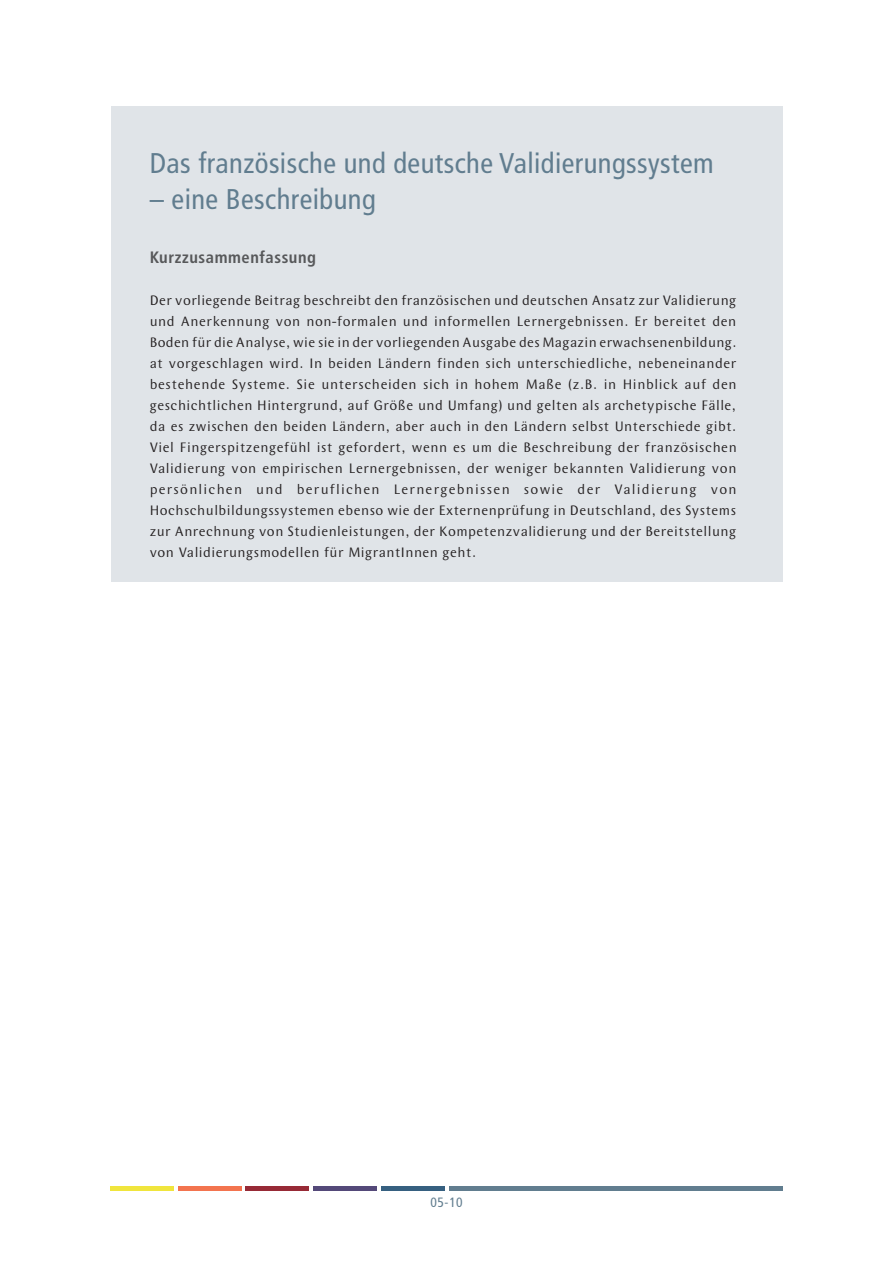
<style>
.page{position:relative;width:893px;height:1263px;background:#fff}
.page>*{position:absolute;margin:0;border:0;box-sizing:border-box;transform-origin:0 0}
.t1{font:condensed 28.5px "Frutiger LT Std";letter-spacing:.015em;color:#617d8f}
.t2{font:700 condensed 16.5px "Frutiger LT Std";letter-spacing:.035em;color:#57585a}
.t3{font:14.25px/21px "Wunderlich";letter-spacing:.035em;color:#231f20;text-align:justify}
.t4{font:condensed 13.5px "Frutiger LT Std";color:#617d8f}
</style>
<div class="page">
<div style="left:111px;top:1186px;width:63px;height:5px;background:#f0e53d"></div>
<div style="left:178px;top:1186px;width:64px;height:5px;background:#f3744f"></div>
<div style="left:246px;top:1186px;width:63px;height:5px;background:#972a36"></div>
<div style="left:313px;top:1186px;width:64px;height:5px;background:#544979"></div>
<div style="left:381px;top:1186px;width:63px;height:5px;background:#366080"></div>
<div style="left:449px;top:1186px;width:333px;height:5px;background:#617d8f"></div>
<div style="left:111px;top:106px;width:671px;height:476px;background:#e0e4e8"></div>
<h1 class="t1" style="left:150px;top:147px;width:566px">Das französische und deutsche Validierungssystem</h1>
<h1 class="t1" style="left:150px;top:183px;width:228px">– eine Beschreibung</h1>
<p class="t2" style="left:150px;top:248px;width:168px">Kurzzusammenfassung</p>
<p class="t3" style="left:150px;top:290px;width:589px">Der vorliegende Beitrag beschreibt den französischen und deutschen Ansatz zur Validierung und Anerkennung von non-formalen und informellen Lernergebnissen. Er bereitet den Boden für die Analyse, wie sie in der vorliegenden Ausgabe des Magazin erwachsenenbildung. at vorgeschlagen wird. In beiden Ländern finden sich unterschiedliche, nebeneinander bestehende Systeme. Sie unterscheiden sich in hohem Maße (z.B. in Hinblick auf den geschichtlichen Hintergrund, auf Größe und Umfang) und gelten als archetypische Fälle, da es zwischen den beiden Ländern, aber auch in den Ländern selbst Unterschiede gibt.<br>Viel Fingerspitzengefühl ist gefordert, wenn es um die Beschreibung der französischen Validierung von empirischen Lernergebnissen, der weniger bekannten Validierung von persönlichen und beruflichen Lernergebnissen sowie der Validierung von Hochschulbildungssystemen ebenso wie der Externenprüfung in Deutschland, des Systems zur Anrechnung von Studienleistungen, der Kompetenzvalidierung und der Bereitstellung von Validierungsmodellen für MigrantInnen geht.</p>
<p class="t4" style="left:430px;top:1195px;width:34px">05-10</p>
</div>
